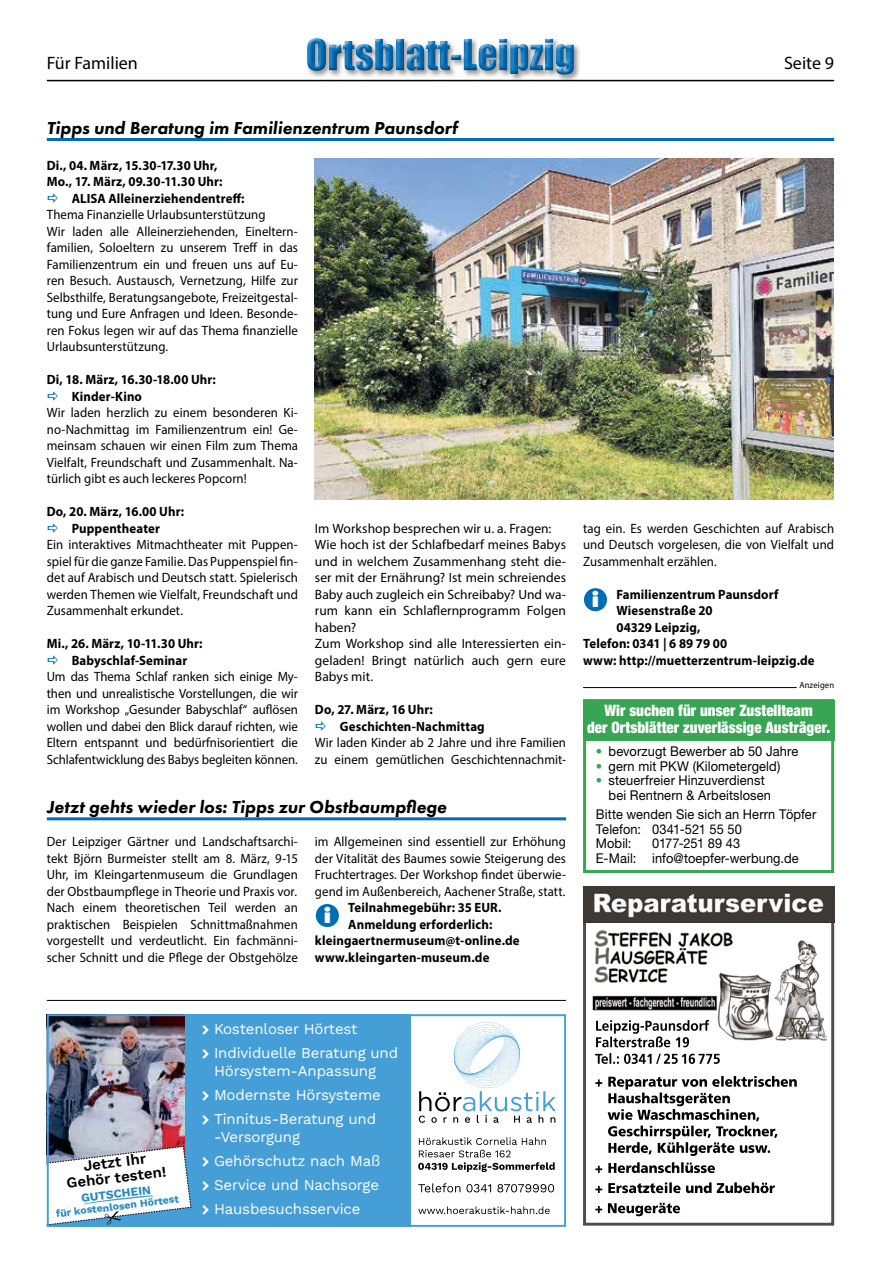
<style>
.page{position:relative;width:881px;height:1263px;background:#fff}
.page>*{position:absolute;margin:0;border:0;box-sizing:border-box;transform-origin:0 0}
.t1{font:800 22.5px "Futura PT";color:#fff}
.t2{font:italic 800 18px "Futura PT";color:#000}
.t3{font:18px "Myriad Pro";color:#000}
.t4{font:900 condensed 15.75px/16.5px "Helvetica Neue LT Pro";letter-spacing:.005em;color:#fff;text-align:center;scale:.95 1}
.t5{font:15px/24px "Work Sans";letter-spacing:-.01em;color:#fff}
.t6{font:600 15px/15px "Work Sans";color:#000;text-align:center}
.t7{font:13.5px/16.5px "Myriad Pro";letter-spacing:.005em;color:#000;text-align:justify;scale:.95 1}
.t8{font:700 13.5px/16.5px "Myriad Pro";letter-spacing:.01em;color:#000;scale:.95 1}
.t9{font:13.5px/16.5px "Myriad Pro";letter-spacing:.005em;color:#000}
.t10{font:13.5px/14.7px "Helvetica Neue LT Pro";letter-spacing:.01em;color:#000;scale:.95 1}
.t11{font:700 12px "Work Sans";color:#2a8ac1}
.t12{font:700 10.5px "Work Sans";color:#2a8ac1}
.t13{font:9px "Myriad Pro";letter-spacing:.02em;color:#000;scale:.95 1}
.s1{font-family:"Futura PT";font-weight:800;font-size:22.5px;color:#fff}
.s2{color:#38a555}
</style>
<div class="page">
<div style="left:305px;top:36px;width:276px;height:46px;background:#000;opacity:.4"></div>
<div style="left:305px;top:37px;width:270px;height:39px;background:#000;opacity:.5"></div>
<hr style="left:47px;top:80px;width:786px;height:1px;background:#000">
<svg style="left:418px;top:1137px;width:136px;height:35px"></svg>
<svg style="left:418px;top:1022px;width:137px;height:101px"></svg>
<svg style="left:418px;top:1206px;width:131px;height:8px"></svg>
<svg style="left:418px;top:1183px;width:136px;height:9px"></svg>
<div style="left:47px;top:1014px;width:363px;height:213px;background:#469ed6"></div>
<img style="left:50px;top:1017px;width:134px;height:129px">
<svg style="left:50px;top:1146px;width:141px;height:78px;background:#d7e2eb"></svg>
<div style="left:47px;top:1014px;width:519px;height:213px;border:2px solid #469ed6"></div>
<img style="left:592px;top:930px;width:235px;height:111px">
<div style="left:583px;top:886px;width:250px;height:340px;border:3px solid #534b46"></div>
<img style="left:583px;top:886px;width:250px;height:36px">
<svg style="left:595px;top:1203px;width:84px;height:13px"></svg>
<svg style="left:595px;top:1182px;width:179px;height:11px"></svg>
<svg style="left:595px;top:1162px;width:119px;height:11px"></svg>
<svg style="left:595px;top:1076px;width:201px;height:80px"></svg>
<svg style="left:595px;top:1053px;width:124px;height:11px"></svg>
<svg style="left:596px;top:1020px;width:112px;height:27px"></svg>
<hr style="left:583px;top:687px;width:213px;height:1px;background:#000">
<hr style="left:47px;top:1000px;width:519px;height:1px;background:#000">
<hr style="left:47px;top:138px;width:786px;height:3px;background:#006eb7">
<img style="left:315px;top:159px;width:518px;height:341px">
<div style="left:583px;top:587px;width:24px;height:25px;background:#006eb7;border-radius:50%"></div>
<div style="left:582px;top:587px;width:26px;height:26px;border:2px solid #fff;border-radius:50%"></div>
<hr style="left:47px;top:817px;width:519px;height:3px;background:#006eb7">
<div style="left:315px;top:903px;width:24px;height:25px;background:#006eb7;border-radius:50%"></div>
<div style="left:314px;top:902px;width:26px;height:26px;border:2px solid #fff;border-radius:50%"></div>
<div style="left:583px;top:700px;width:250px;height:41px;background:#38a555"></div>
<div style="left:583px;top:699px;width:250px;height:174px;border:3px solid #38a555"></div>
<h2 class="t3" style="left:47px;top:52px;width:93px">Für Familien</h2>
<h2 class="t3" style="left:783px;top:52px;width:52px">Seite 9</h2>
<h2 class="t2" style="left:47px;top:117px;width:412px">Tipps und Beratung im Familienzentrum Paunsdorf</h2>
<p class="t8" style="left:47px;top:156px;width:181px">Di., 04. März, 15.30-17.30 Uhr,</p>
<p class="t8" style="left:47px;top:173px;width:186px">Mo., 17. März, 09.30-11.30 Uhr:</p>
<p class="t8" style="left:72px;top:189px;width:183px">ALISA Alleinerziehendentreff:</p>
<p class="t7" style="left:47px;top:206px;width:266px;text-align:left">Thema Finanzielle Urlaubsunterstützung<br>Wir laden alle Alleinerziehenden, Eineltern&shy;familien, Soloeltern zu unserem Treff in das Familienzentrum ein und freuen uns auf Eu&shy;ren Besuch. Austausch, Vernetzung, Hilfe zur Selbsthilfe, Beratungsangebote, Freizeitgestal&shy;tung und Eure Anfragen und Ideen. Besonde&shy;ren Fokus legen wir auf das Thema finanzielle Urlaubsunterstützung.</p>
<p class="t8" style="left:72px;top:371px;width:153px;text-indent:-25px">Di, 18. März, 16.30-18.00 Uhr:<br>Kinder-Kino</p>
<p class="t7" style="left:47px;top:404px;width:266px">Wir laden herzlich zu einem besonderen Ki&shy;no-Nachmittag im Familienzentrum ein! Ge&shy;meinsam schauen wir einen Film zum Thema Vielfalt, Freundschaft und Zusammenhalt. Na&shy;türlich gibt es auch leckeres Popcorn!</p>
<p class="t8" style="left:47px;top:503px;width:146px;text-align:center">Do, 20. März, 16.00 Uhr:<br>Puppentheater</p>
<p class="t7" style="left:47px;top:536px;width:266px">Ein interaktives Mitmachtheater mit Puppen&shy;spiel für die ganze Familie. Das Puppenspiel fin&shy;det auf Arabisch und Deutsch statt. Spielerisch werden Themen wie Vielfalt, Freundschaft und Zusammenhalt erkundet.</p>
<p class="t8" style="left:72px;top:635px;width:139px;text-indent:-25px">Mi., 26. März, 10-11.30 Uhr:<br>Babyschlaf-Seminar</p>
<p class="t7" style="left:47px;top:668px;width:266px">Um das Thema Schlaf ranken sich einige My&shy;then und unrealistische Vorstellungen, die wir im Workshop „Gesunder Babyschlaf“ auflösen wollen und dabei den Blick darauf richten, wie Eltern entspannt und bedürfnisorientiert die Schlafentwicklung des Babys begleiten können.</p>
<p class="t9" style="left:315px;top:520px;width:252px">Im Workshop besprechen wir u. a. Fragen:<br>Wie hoch ist der Schlafbedarf meines Babys und in welchem Zusammenhang steht die&shy;ser mit der Ernährung? Ist mein schreiendes Baby auch zugleich ein Schreibaby? Und wa&shy;rum kann ein Schlaflernprogramm Folgen haben?<br>Zum Workshop sind alle Interessierten ein&shy;geladen! Bringt natürlich auch gern eure Babys mit.</p>
<p class="t8" style="left:340px;top:701px;width:154px;text-indent:-25px">Do, 27. März, 16 Uhr:<br>Geschichten-Nachmittag</p>
<p class="t7" style="left:315px;top:734px;width:266px">Wir laden Kinder ab 2 Jahre und ihre Familien zu einem gemütlichen Geschichtennachmit-</p>
<h2 class="t2" style="left:47px;top:796px;width:401px">Jetzt gehts wieder los: Tipps zur Obstbaumpflege</h2>
<p class="t7" style="left:315px;top:833px;width:266px">im Allgemeinen sind essentiell zur Erhöhung der Vitalität des Baumes sowie Steigerung des Fruchtertrages. Der Workshop findet überwie&shy;gend im Außenbereich, Aachener Straße, statt.</p>
<h1 class="t1" style="left:323px;top:901px;width:9px">i</h1>
<p class="t8" style="left:348px;top:899px;width:163px">Teilnahmegebühr: 35 EUR.</p>
<p class="t7" style="left:47px;top:833px;width:266px">Der Leipziger Gärtner und Landschaftsarchi&shy;tekt Björn Burmeister stellt am 8. März, 9-15<br>Uhr, im Kleingartenmuseum die Grundlagen der Obstbaumpflege in Theorie und Praxis vor.<br>Nach einem theoretischen Teil werden an praktischen Beispielen Schnittmaßnahmen vorgestellt und verdeutlicht. Ein fachmänni&shy;scher Schnitt und die Pflege der Obstgehölze</p>
<p class="t8" style="left:348px;top:915px;width:153px">Anmeldung erforderlich:</p>
<p class="t8" style="left:315px;top:932px;width:217px">kleingaertnermuseum@t-online.de</p>
<p class="t8" style="left:315px;top:948px;width:185px">www.kleingarten-museum.de</p>
<p class="t7" style="left:583px;top:519px;width:266px">tag ein. Es werden Geschichten auf Arabisch und Deutsch vorgelesen, die von Vielfalt und Zusammenhalt erzählen.</p>
<p class="t8" style="left:591px;top:585px;width:198px"><span class="s1">i</span> Familienzentrum Paunsdorf</p>
<p class="t8" style="left:616px;top:602px;width:103px">Wiesenstraße 20</p>
<p class="t8" style="left:616px;top:618px;width:90px">04329 Leipzig,</p>
<p class="t8" style="left:583px;top:635px;width:153px">Telefon: 0341 | 6 89 79 00</p>
<p class="t8" style="left:583px;top:651px;width:245px">www: http://muetterzentrum-leipzig.de</p>
<p class="t13" style="left:799px;top:679px;width:38px">Anzeigen</p>
<p class="t4" style="left:586px;top:702px;width:257px">Wir suchen für unser Zustellteam<br>der Ortsblätter zuverlässige Austräger.</p>
<p class="t10" style="left:595px;top:744px;width:214px"><span class="s2">•</span> bevorzugt Bewerber ab 50 Jahre</p>
<p class="t10" style="left:595px;top:758px;width:196px"><span class="s2">•</span> gern mit PKW (Kilometergeld)</p>
<p class="t10" style="left:608px;top:773px;width:172px;text-indent:-13px"><span class="s2">•</span> steuerfreier Hinzuverdienst bei Rentnern &amp; Arbeitslosen</p>
<p class="t10" style="left:595px;top:807px;width:233px">Bitte wenden Sie sich an Herrn Töpfer<br>Telefon: 0341-521 55 50<br>Mobil:</p>
<p class="t10" style="left:595px;top:836px;width:215px;text-align:center">0177-251 89 43<br>E-Mail: info@toepfer-werbung.de</p>
<p class="t6" style="left:64px;top:1160px;width:102px;rotate:-7deg">Jetzt Ihr<br>Gehör testen!</p>
<p class="t11" style="left:80px;top:1189px;width:71px;rotate:-7deg">GUTSCHEIN</p>
<p class="t12" style="left:55px;top:1206px;width:125px;rotate:-7deg">für kostenlosen Hörtest</p>
<p class="t5" style="left:214px;top:1016px;width:185px">Kostenloser Hörtest<br>Individuelle Beratung und</p>
<p class="t5" style="left:214px;top:1058px;width:168px">Hörsystem-Anpassung<br>Modernste Hörsysteme<br>Tinnitus-Beratung und</p>
<p class="t5" style="left:214px;top:1124px;width:168px">-Versorgung<br>Gehörschutz nach Maß<br>Service und Nachsorge<br>Hausbesuchsservice</p>
</div>
